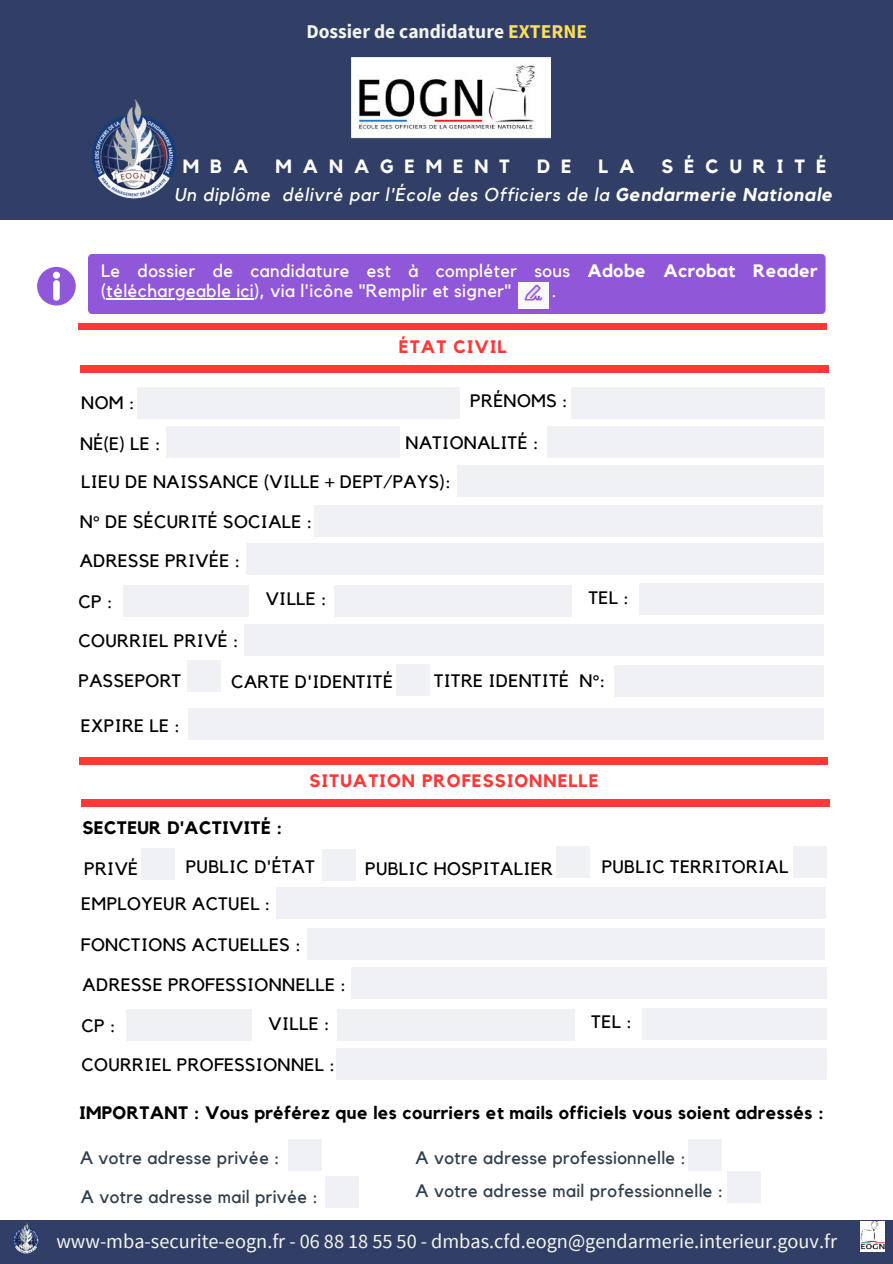
<style>
.page{position:relative;width:893px;height:1264px;background:#fff}
.page>*{position:absolute;margin:0;border:0;box-sizing:border-box;transform-origin:0 0}
.t1{font:20.25px "Source Sans Pro";color:#f4f5ef}
.t2{font:700 19.5px "Source Sans Pro";color:#f4f5ef}
.t3{font:700 19.05px "Kollektif";letter-spacing:.57em;color:#fff}
.t4{font:italic 18.45px "Kollektif";letter-spacing:.04em;color:#fff}
.t5{font:18px "Kollektif";letter-spacing:.02em;color:#000}
.t6{font:18px "Kollektif";letter-spacing:.02em;color:#313f4c}
.t7{font:18px/20.2px "Kollektif";letter-spacing:.02em;color:#fff}
.t8{font:700 18px "Kollektif";letter-spacing:.02em;color:#000}
.t9{font:700 18px "Kollektif";letter-spacing:.06em;color:#ff3838}
.s1{color:#ffde59}
.s2{font-weight:700}
</style>
<div class="page">
<div style="left:78px;top:323px;width:748px;height:7px;background:#ff3838"></div>
<div style="left:80px;top:365px;width:748px;height:7px;background:#ff3838"></div>
<div style="left:80px;top:757px;width:748px;height:7px;background:#ff3838"></div>
<div style="left:81px;top:799px;width:748px;height:7px;background:#ff3838"></div>
<div style="left:0;top:1220px;width:892px;height:43px;background:#313f66"></div>
<div style="left:0;top:0;width:892px;height:220px;background:#313f66"></div>
<img style="left:91px;top:99px;width:86px;height:100px">
<img style="left:351px;top:58px;width:199px;height:81px">
<img style="left:13px;top:1222px;width:26px;height:32px">
<img style="left:860px;top:1221px;width:24px;height:30px">
<div style="left:88px;top:254px;width:737px;height:60px;background:#9157d9;border-radius:4px"></div>
<hr style="left:106px;top:298px;width:148px;height:1px;background:#fff">
<svg style="left:37px;top:267px;width:38px;height:38px"></svg>
<img style="left:518px;top:282px;width:30px;height:26px">
<div style="left:137px;top:387px;width:322px;height:31px;background:#eff1f4"></div>
<div style="left:571px;top:387px;width:254px;height:31px;background:#eff1f4"></div>
<div style="left:166px;top:426px;width:233px;height:32px;background:#eff1f4"></div>
<div style="left:547px;top:426px;width:276px;height:32px;background:#eff1f4"></div>
<div style="left:458px;top:465px;width:365px;height:32px;background:#eff1f4"></div>
<div style="left:247px;top:543px;width:576px;height:32px;background:#eff1f4"></div>
<div style="left:123px;top:585px;width:125px;height:31px;background:#eff1f4"></div>
<div style="left:334px;top:585px;width:237px;height:31px;background:#eff1f4"></div>
<div style="left:639px;top:583px;width:184px;height:32px;background:#eff1f4"></div>
<div style="left:244px;top:624px;width:579px;height:32px;background:#eff1f4"></div>
<div style="left:187px;top:660px;width:34px;height:32px;background:#eff1f4"></div>
<div style="left:396px;top:664px;width:33px;height:31px;background:#eff1f4"></div>
<div style="left:614px;top:665px;width:209px;height:31px;background:#eff1f4"></div>
<div style="left:189px;top:707px;width:634px;height:32px;background:#eff1f4"></div>
<div style="left:141px;top:847px;width:34px;height:32px;background:#eff1f4"></div>
<div style="left:322px;top:849px;width:34px;height:31px;background:#eff1f4"></div>
<div style="left:792px;top:846px;width:34px;height:32px;background:#eff1f4"></div>
<div style="left:556px;top:846px;width:34px;height:32px;background:#eff1f4"></div>
<div style="left:351px;top:967px;width:475px;height:32px;background:#eff1f4"></div>
<div style="left:126px;top:1009px;width:125px;height:31px;background:#eff1f4"></div>
<div style="left:337px;top:1009px;width:237px;height:31px;background:#eff1f4"></div>
<div style="left:642px;top:1007px;width:184px;height:32px;background:#eff1f4"></div>
<div style="left:337px;top:1048px;width:489px;height:32px;background:#eff1f4"></div>
<div style="left:308px;top:928px;width:517px;height:31px;background:#eff1f4"></div>
<div style="left:276px;top:887px;width:549px;height:32px;background:#eff1f4"></div>
<div style="left:288px;top:1138px;width:34px;height:32px;background:#eff1f4"></div>
<div style="left:325px;top:1176px;width:34px;height:31px;background:#eff1f4"></div>
<div style="left:688px;top:1139px;width:33px;height:31px;background:#eff1f4"></div>
<div style="left:727px;top:1171px;width:34px;height:32px;background:#eff1f4"></div>
<div style="left:314px;top:505px;width:508px;height:31px;background:#eff1f4"></div>
<p class="t2" style="left:306px;top:18px;width:282px">Dossier de candidature <span class="s1">EXTERNE</span></p>
<p class="t3" style="left:183px;top:155px;width:67px">MBA</p>
<p class="t3" style="left:275px;top:155px;width:236px">MANAGEMENT</p>
<p class="t3" style="left:537px;top:155px;width:36px">D E</p>
<p class="t3" style="left:598px;top:155px;width:37px">L A</p>
<p class="t3" style="left:661px;top:155px;width:166px">SÉCURITÉ</p>
<p class="t4" style="left:174px;top:183px;width:659px">Un diplôme délivré par l'École des Officiers de la <span class="s2">Gendarmerie Nationale</span></p>
<p class="t7" style="left:101px;top:260px;width:718px">Le dossier de candidature est à compléter sous <span class="s2">Adobe Acrobat Reader </span>(téléchargeable ici), via l'icône "Remplir et signer"</p>
<p class="t7" style="left:552px;top:281px;width:6px">.</p>
<p class="t9" style="left:399px;top:336px;width:109px">ÉTAT CIVIL</p>
<p class="t5" style="left:470px;top:390px;width:99px">PRÉNOMS :</p>
<p class="t5" style="left:81px;top:392px;width:55px">NOM :</p>
<p class="t5" style="left:80px;top:433px;width:82px">NÉ(E) LE :</p>
<p class="t5" style="left:405px;top:432px;width:134px">NATIONALITÉ :</p>
<p class="t5" style="left:81px;top:471px;width:371px">LIEU DE NAISSANCE (VILLE + DEPT/PAYS):</p>
<p class="t5" style="left:80px;top:510px;width:234px">N° DE SÉCURITÉ SOCIALE :</p>
<p class="t5" style="left:80px;top:550px;width:162px">ADRESSE PRIVÉE :</p>
<p class="t5" style="left:78px;top:591px;width:36px">CP :</p>
<p class="t5" style="left:266px;top:588px;width:62px">VILLE :</p>
<p class="t5" style="left:78px;top:629px;width:162px">COURRIEL PRIVÉ :</p>
<p class="t5" style="left:78px;top:670px;width:104px">PASSEPORT</p>
<p class="t5" style="left:231px;top:671px;width:163px">CARTE D'IDENTITÉ</p>
<p class="t5" style="left:81px;top:715px;width:101px">EXPIRE LE :</p>
<p class="t5" style="left:588px;top:587px;width:42px">TEL :</p>
<p class="t5" style="left:434px;top:670px;width:173px">TITRE IDENTITÉ N°:</p>
<p class="t8" style="left:82px;top:817px;width:201px">SECTEUR D'ACTIVITÉ :</p>
<p class="t9" style="left:309px;top:770px;width:290px">SITUATION PROFESSIONNELLE</p>
<p class="t5" style="left:84px;top:857px;width:55px">PRIVÉ</p>
<p class="t5" style="left:186px;top:856px;width:131px">PUBLIC D'ÉTAT</p>
<p class="t5" style="left:81px;top:893px;width:191px">EMPLOYEUR ACTUEL :</p>
<p class="t5" style="left:81px;top:934px;width:221px">FONCTIONS ACTUELLES :</p>
<p class="t5" style="left:83px;top:974px;width:265px">ADRESSE PROFESSIONNELLE :</p>
<p class="t5" style="left:81px;top:1015px;width:36px">CP :</p>
<p class="t5" style="left:268px;top:1012px;width:62px">VILLE :</p>
<p class="t5" style="left:81px;top:1053px;width:255px">COURRIEL PROFESSIONNEL :</p>
<p class="t5" style="left:365px;top:857px;width:189px">PUBLIC HOSPITALIER</p>
<p class="t5" style="left:601px;top:856px;width:188px">PUBLIC TERRITORIAL</p>
<p class="t5" style="left:591px;top:1011px;width:42px">TEL :</p>
<p class="t8" style="left:79px;top:1102px;width:745px">IMPORTANT : Vous préférez que les courriers et mails officiels vous soient adressés :</p>
<p class="t6" style="left:80px;top:1147px;width:201px">A votre adresse privée :</p>
<p class="t6" style="left:81px;top:1185px;width:238px">A votre adresse mail privée :</p>
<p class="t6" style="left:415px;top:1147px;width:272px">A votre adresse professionnelle :</p>
<p class="t6" style="left:415px;top:1180px;width:309px">A votre adresse mail professionnelle :</p>
<p class="t1" style="left:56px;top:1228px;width:782px">www-mba-securite-eogn.fr - 06 88 18 55 50 - dmbas.cfd.eogn@gendarmerie.interieur.gouv.fr</p>
</div>
